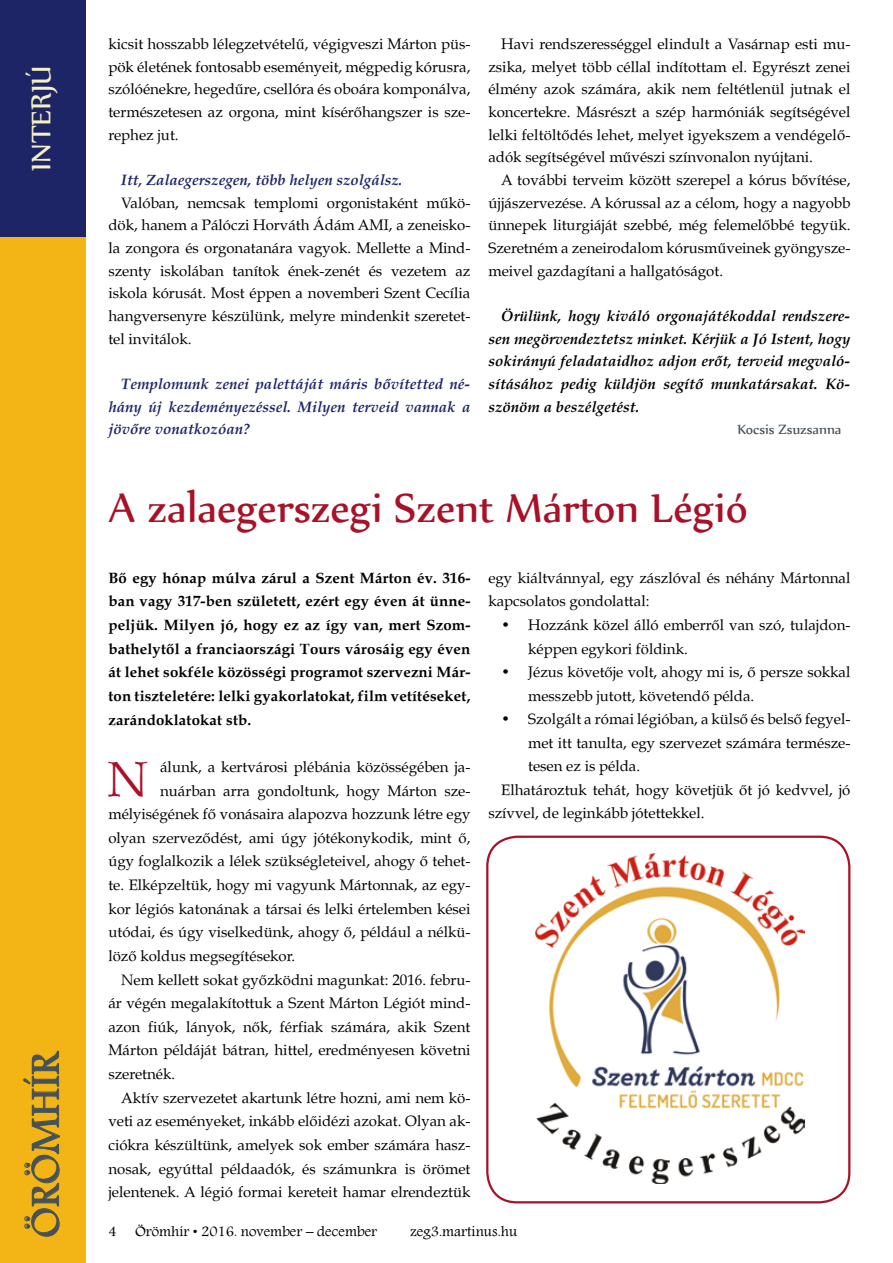
<style>
.page{position:relative;width:893px;height:1263px;background:#fff}
.page>*{position:absolute;margin:0;border:0;box-sizing:border-box;transform-origin:0 0}
.t1{font:49.5px "Nyala";color:#a81127}
.t2{font:48.9px "Book Antiqua CE";color:#a81127}
.t3{font:42px "Andalus";color:#465259}
.t4{font:33px "Nyala";color:#f4f0c0}
.t5{font:16.5px "Nyala";color:#465259}
.t6{font:15px/22.6px "Book Antiqua CE";color:#000;text-align:justify}
.t7{font:15px/23.7px "Book Antiqua CE Bold";letter-spacing:.01em;color:#000;text-align:justify}
.t8{font:italic 15px/22.6px "Book Antiqua CE Bold";color:#000;text-align:justify}
.t9{font:italic 15px/22.6px "Book Antiqua CE Bold";color:#1e2567;text-align:justify}
.t10{font:15px "Andalus";color:#000}
</style>
<div class="page">
<div style="left:0;top:0;width:85px;height:1263px;background:#f3b415"></div>
<div style="left:0;top:0;width:85px;height:236px;background:#1e2567"></div>
<svg style="left:24px;top:1051px;width:36px;height:185px"></svg>
<img style="left:535px;top:854px;width:270px;height:330px">
<div style="left:486px;top:836px;width:364px;height:367px;border:2px solid #a81127;border-radius:30px"></div>
<h3 class="t4" style="left:21px;top:171px;width:107px;rotate:-90deg">INTERJÚ</h3>
<h3 class="t3" style="left:15px;top:1238px;width:188px;rotate:-90deg">ÖRÖMHÍR</h3>
<p class="t6" style="left:108px;top:34px;width:363px">kicsit hosszabb lélegzetvételű, végigveszi Márton püs&shy;pök életének fontosabb eseményeit, mégpedig kórusra, szólóénekre, hegedűre, csellóra és oboára komponálva, természetesen az orgona, mint kísérőhangszer is sze&shy;rephez jut.</p>
<p class="t9" style="left:121px;top:169px;width:283px">Itt, Zalaegerszegen, több helyen szolgálsz.</p>
<p class="t6" style="left:108px;top:193px;width:363px;text-indent:13px">Valóban, nemcsak templomi orgonistaként műkö&shy;dök, hanem a Pálóczi Horváth Ádám AMI, a zeneisko&shy;la zongora és orgonatanára vagyok. Mellette a Mind&shy;szenty iskolában tanítok ének-zenét és vezetem az iskola kórusát. Most éppen a novemberi Szent Cecília hangversenyre készülünk, melyre mindenkit szeretet&shy;tel invitálok.</p>
<p class="t9" style="left:108px;top:373px;width:363px;text-indent:13px">Templomunk zenei palettáját máris bővítetted né&shy;hány új kezdeményezéssel. Milyen terveid vannak a jövőre vonatkozóan?</p>
<p class="t6" style="left:488px;top:34px;width:363px;text-indent:13px">Havi rendszerességgel elindult a Vasárnap esti mu&shy;zsika, melyet több céllal indítottam el. Egyrészt zenei élmény azok számára, akik nem feltétlenül jutnak el koncertekre. Másrészt a szép harmóniák segítségével lelki feltöltődés lehet, melyet igyekszem a vendégelő&shy;adók segítségével művészi színvonalon nyújtani.</p>
<p class="t6" style="left:488px;top:170px;width:363px;text-indent:13px">A további terveim között szerepel a kórus bővítése, újjászervezése. A kórussal az a célom, hogy a nagyobb ünnepek liturgiáját szebbé, még felemelőbbé tegyük.<br>Szeretném a zeneirodalom kórusműveinek gyöngysze&shy;meivel gazdagítani a hallgatóságot.</p>
<p class="t8" style="left:488px;top:305px;width:363px;text-indent:13px">Örülünk, hogy kiváló orgonajátékoddal rendszere&shy;sen megörvendeztetsz minket. Kérjük a Jó Istent, hogy sokirányú feladataidhoz adjon erőt, terveid megvaló&shy;sításához pedig küldjön segítő munkatársakat. Kö&shy;szönöm a beszélgetést.</p>
<p class="t5" style="left:737px;top:419px;width:105px">Kocsis Zsuzsanna</p>
<h1 class="t1" style="left:108px;top:478px;width:641px">A zalaegerszegi Szent Márton Légió</h1>
<p class="t7" style="left:108px;top:566px;width:363px">Bő egy hónap múlva zárul a Szent Márton év. 316- ban vagy 317-ben született, ezért egy éven át ünne&shy;peljük. Milyen jó, hogy ez az így van, mert Szom&shy;bathelytől a franciaországi Tours városáig egy éven át lehet sokféle közösségi programot szervezni Már&shy;ton tiszteletére: lelki gyakorlatokat, film vetítéseket, zarándoklatokat stb.</p>
<h2 class="t2" style="left:107px;top:748px;width:42px">N</h2>
<p class="t6" style="left:160px;top:757px;width:312px">álunk, a kertvárosi plébánia közösségében ja-</p>
<p class="t6" style="left:160px;top:780px;width:312px">nuárban arra gondoltunk, hogy Márton sze-</p>
<p class="t6" style="left:108px;top:804px;width:363px">mélyiségének fő vonásaira alapozva hozzunk létre egy</p>
<p class="t6" style="left:108px;top:828px;width:363px">olyan szerveződést, ami úgy jótékonykodik, mint ő,</p>
<p class="t6" style="left:108px;top:851px;width:363px">úgy foglalkozik a lélek szükségleteivel, ahogy ő tehet-</p>
<p class="t6" style="left:108px;top:875px;width:363px">te. Elképzeltük, hogy mi vagyunk Mártonnak, az egy-</p>
<p class="t6" style="left:108px;top:898px;width:363px">kor légiós katonának a társai és lelki értelemben kései</p>
<p class="t6" style="left:108px;top:922px;width:363px">utódai, és úgy viselkedünk, ahogy ő, például a nélkü-</p>
<p class="t6" style="left:108px;top:946px;width:188px">löző koldus megsegítésekor.</p>
<p class="t6" style="left:121px;top:969px;width:351px">Nem kellett sokat győzködni magunkat: 2016. febru-</p>
<p class="t6" style="left:108px;top:993px;width:363px">ár végén megalakítottuk a Szent Márton Légiót mind-</p>
<p class="t6" style="left:108px;top:1017px;width:363px">azon fiúk, lányok, nők, férfiak számára, akik Szent</p>
<p class="t6" style="left:108px;top:1040px;width:363px">Márton példáját bátran, hittel, eredményesen követni</p>
<p class="t6" style="left:108px;top:1064px;width:68px">szeretnék.</p>
<p class="t6" style="left:121px;top:1087px;width:351px">Aktív szervezetet akartunk létre hozni, ami nem kö-</p>
<p class="t6" style="left:108px;top:1111px;width:363px">veti az eseményeket, inkább előidézi azokat. Olyan ak-</p>
<p class="t6" style="left:108px;top:1135px;width:363px">ciókra készültünk, amelyek sok ember számára hasz-</p>
<p class="t6" style="left:108px;top:1158px;width:363px">nosak, egyúttal példaadók, és számunkra is örömet</p>
<p class="t6" style="left:108px;top:1182px;width:363px">jelentenek. A légió formai kereteit hamar elrendeztük</p>
<p class="t6" style="left:488px;top:567px;width:363px;line-height:23.5px">egy kiáltvánnyal, egy zászlóval és néhány Mártonnal kapcsolatos gondolattal:</p>
<p class="t6" style="left:528px;top:614px;width:324px;line-height:23.5px;text-indent:-27px">• Hozzánk közel álló emberről van szó, tulajdon&shy;képpen egykori földink.</p>
<p class="t6" style="left:528px;top:662px;width:324px;line-height:23.5px;text-indent:-27px">• Jézus követője volt, ahogy mi is, ő persze sokkal messzebb jutott, követendő példa.</p>
<p class="t6" style="left:501px;top:709px;width:351px">• Szolgált a római légióban, a külső és belső fegyel-</p>
<p class="t6" style="left:528px;top:733px;width:324px">met itt tanulta, egy szervezet számára természe-</p>
<p class="t6" style="left:528px;top:756px;width:113px">tesen ez is példa.</p>
<p class="t6" style="left:501px;top:780px;width:351px">Elhatároztuk tehát, hogy követjük őt jó kedvvel, jó</p>
<p class="t6" style="left:488px;top:803px;width:218px">szívvel, de leginkább jótettekkel.</p>
<p class="t10" style="left:108px;top:1220px;width:270px">4 Örömhír • 2016. november – december</p>
<p class="t10" style="left:410px;top:1220px;width:109px">zeg3.martinus.hu</p>
</div>
